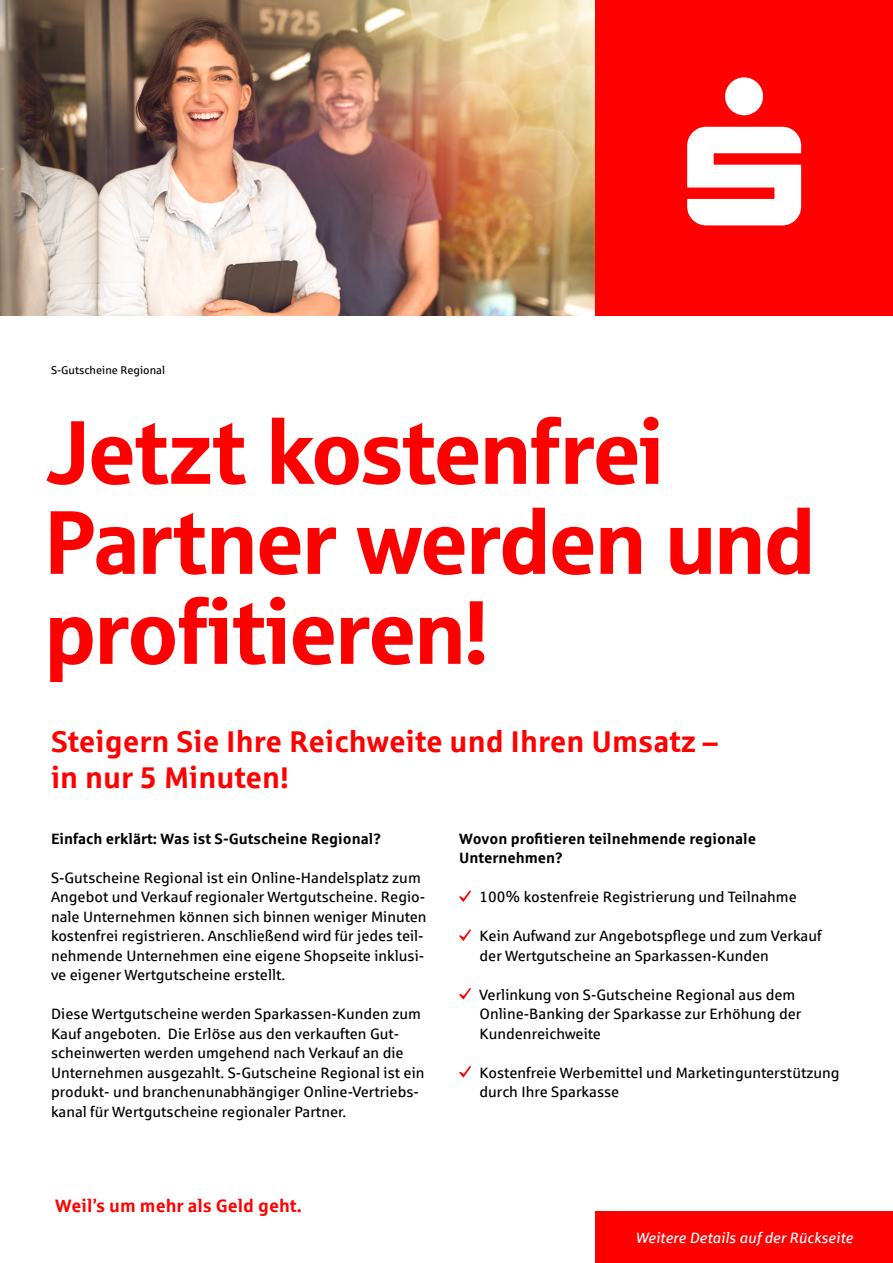
<style>
.page{position:relative;width:893px;height:1263px;background:#fff}
.page>*{position:absolute;margin:0;border:0;box-sizing:border-box;transform-origin:0 0}
.t1{font:90px "Sparkasse Head";color:#f00}
.t2{font:700 30px "Sparkasse Rg";color:#f00}
.t3{font:700 18px "Sparkasse Rg";color:#f00}
.t4{font:15px/19.5px "Sparkasse Rg";color:#000}
.t5{font:700 15px "Sparkasse Rg";color:#000}
.t6{font:italic 15px "Sparkasse Rg";color:#fff}
.t7{font:11.25px "Sparkasse Rg";color:#000}
</style>
<div class="page">
<svg style="left:459px;top:890px;width:12px;height:12px"></svg>
<svg style="left:459px;top:929px;width:12px;height:12px"></svg>
<svg style="left:459px;top:988px;width:12px;height:11px"></svg>
<svg style="left:459px;top:1066px;width:12px;height:11px"></svg>
<img style="left:0;top:0;width:595px;height:316px">
<div style="left:595px;top:0;width:298px;height:316px;background:#f00"></div>
<svg style="left:687px;top:77px;width:114px;height:148px"></svg>
<div style="left:595px;top:1212px;width:298px;height:51px;background:#f00"></div>
<p class="t7" style="left:51px;top:363px;width:116px">S-Gutscheine Regional</p>
<p class="t1" style="left:46px;top:395px;width:619px">Jetzt kostenfrei</p>
<p class="t1" style="left:46px;top:485px;width:770px">Partner werden und</p>
<p class="t1" style="left:46px;top:575px;width:443px">profitieren!</p>
<p class="t2" style="left:51px;top:722px;width:668px">Steigern Sie Ihre Reichweite und Ihren Umsatz –</p>
<p class="t2" style="left:51px;top:758px;width:240px">in nur 5 Minuten!</p>
<p class="t5" style="left:51px;top:829px;width:332px">Einfach erklärt: Was ist S-Gutscheine Regional?</p>
<p class="t4" style="left:51px;top:867px;width:377px">S-Gutscheine Regional ist ein Online-Handelsplatz zum Angebot und Verkauf regionaler Wertgutscheine. Regio&shy;nale Unternehmen können sich binnen weniger Minuten kostenfrei registrieren. Anschließend wird für jedes teil&shy;nehmende Unternehmen eine eigene Shopseite inklusi&shy;ve eigener Wertgutscheine erstellt.</p>
<p class="t4" style="left:51px;top:1004px;width:375px">Diese Wertgutscheine werden Sparkassen-Kunden zum Kauf angeboten. Die Erlöse aus den verkauften Gut&shy;scheinwerten werden umgehend nach Verkauf an die Unternehmen ausgezahlt. S-Gutscheine Regional ist ein produkt- und branchenunabhängiger Online-Vertriebs&shy;kanal für Wertgutscheine regionaler Partner.</p>
<p class="t3" style="left:55px;top:1194px;width:248px">Weil’s um mehr als Geld geht.</p>
<p class="t5" style="left:459px;top:829px;width:298px">Wovon profitieren teilnehmende regionale</p>
<p class="t5" style="left:459px;top:848px;width:105px">Unternehmen?</p>
<p class="t4" style="left:480px;top:887px;width:319px">100% kostenfreie Registrierung und Teilnahme</p>
<p class="t4" style="left:480px;top:926px;width:344px">Kein Aufwand zur Angebotspflege und zum Verkauf der Wertgutscheine an Sparkassen-Kunden</p>
<p class="t4" style="left:479px;top:984px;width:324px">Verlinkung von S-Gutscheine Regional aus dem<br>Online-Banking der Sparkasse zur Erhöhung der<br>Kundenreichweite</p>
<p class="t4" style="left:480px;top:1062px;width:362px">Kostenfreie Werbemittel und Marketingunterstützung durch Ihre Sparkasse</p>
<p class="t6" style="left:635px;top:1228px;width:219px">Weitere Details auf der Rückseite</p>
</div>
